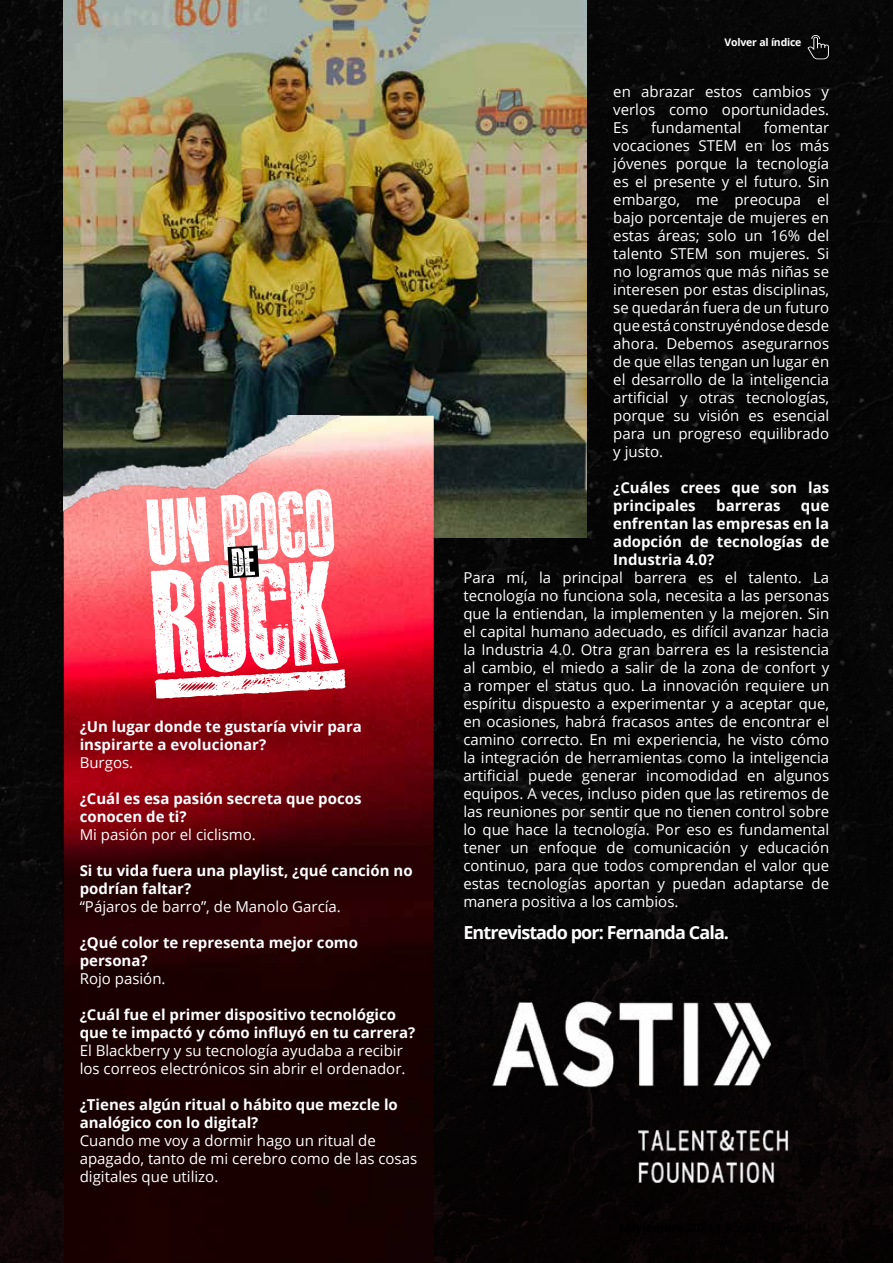
<style>
.page{position:relative;width:893px;height:1263px;background:#060505}
.page>*{position:absolute;margin:0;border:0;box-sizing:border-box;transform-origin:0 0}
.t1{font:700 18px "Open Sans";letter-spacing:-.05em;color:#fff}
.t2{font:15px/18px "Open Sans";color:#fff;text-align:justify}
.t3{font:700 15px/18px "Open Sans";color:#fff}
.t4{font:700 10.5px "Open Sans";letter-spacing:-.02em;color:#fff}
</style>
<div class="page">
<img style="left:64px;top:0;width:522px;height:537px">
<img style="left:64px;top:416px;width:370px;height:847px">
<svg style="left:146px;top:529px;width:199px;height:169px"></svg>
<img style="left:64px;top:416px;width:293px;height:113px">
<img style="left:463px;top:943px;width:350px;height:255px">
<svg style="left:807px;top:35px;width:22px;height:24px"></svg>
<p class="t3" style="left:80px;top:717px;width:284px">¿Un lugar donde te gustaría vivir para inspirarte a evolucionar?</p>
<p class="t2" style="left:80px;top:753px;width:55px">Burgos.</p>
<p class="t3" style="left:80px;top:789px;width:283px">¿Cuál es esa pasión secreta que pocos conocen de ti?</p>
<p class="t2" style="left:80px;top:825px;width:178px">Mi pasión por el ciclismo.</p>
<p class="t3" style="left:80px;top:861px;width:334px">Si tu vida fuera una playlist, ¿qué canción no podrían faltar?</p>
<p class="t2" style="left:80px;top:897px;width:263px">“Pájaros de barro”, de Manolo García.</p>
<p class="t3" style="left:80px;top:933px;width:280px">¿Qué color te representa mejor como persona?</p>
<p class="t2" style="left:80px;top:969px;width:87px">Rojo pasión.</p>
<p class="t3" style="left:80px;top:1005px;width:337px">¿Cuál fue el primer dispositivo tecnológico que te impactó y cómo influyó en tu carrera?</p>
<p class="t2" style="left:80px;top:1041px;width:327px">El Blackberry y su tecnología ayudaba a recibir los correos electrónicos sin abrir el ordenador.</p>
<p class="t3" style="left:80px;top:1095px;width:320px">¿Tienes algún ritual o hábito que mezcle lo analógico con lo digital?</p>
<p class="t2" style="left:80px;top:1131px;width:339px;text-align:left">Cuando me voy a dormir hago un ritual de apagado, tanto de mi cerebro como de las cosas digitales que utilizo.</p>
<p class="t4" style="left:725px;top:35px;width:78px">Volver al índice</p>
<p class="t2" style="left:613px;top:82px;width:217px">en abrazar estos cambios y verlos como oportunidades.<br>Es</p>
<p class="t2" style="left:613px;top:118px;width:217px;text-indent:150px">fomentar vocaciones STEM en los más jóvenes porque la tecnología es el presente y el futuro. Sin embargo, me preocupa el bajo porcentaje de mujeres en estas áreas; solo un 16% del talento STEM son mujeres. Si no logramos que más niñas se interesen por estas disciplinas, se quedarán fuera de un futuro que está construyéndose desde ahora. Debemos asegurarnos de que ellas tengan un lugar en el desarrollo de la inteligencia artificial y otras tecnologías, porque su visión es esencial para un progreso equilibrado y justo.</p>
<p class="t3" style="left:613px;top:478px;width:217px">¿Cuáles crees que son las principales</p>
<p class="t2" style="left:651px;top:118px;width:92px">fundamental</p>
<p class="t3" style="left:716px;top:496px;width:66px">barreras</p>
<p class="t3" style="left:613px;top:496px;width:217px;text-align:justify;text-indent:188px">que enfrentan las empresas en la adopción de tecnologías de Industria 4.0?</p>
<p class="t2" style="left:463px;top:568px;width:367px">Para mí, la principal barrera es el talento. La tecnología no funciona sola, necesita a las personas que la entiendan, la implementen y la mejoren. Sin el capital humano adecuado, es difícil avanzar hacia la Industria 4.0. Otra gran barrera es la resistencia al cambio, el miedo a salir de la zona de confort y a romper el status quo. La innovación requiere un espíritu dispuesto a experimentar y a aceptar que, en ocasiones, habrá fracasos antes de encontrar el camino correcto. En mi experiencia, he visto cómo la integración de herramientas como la inteligencia artificial puede generar incomodidad en algunos equipos. A veces, incluso piden que las retiremos de las reuniones por sentir que no tienen control sobre lo que hace la tecnología. Por eso es fundamental tener un enfoque de comunicación y educación continuo, para que todos comprendan el valor que estas tecnologías aportan y puedan adaptarse de manera positiva a los cambios.</p>
<p class="t1" style="left:463px;top:919px;width:267px">Entrevistado por: Fernanda Cala.</p>
</div>
